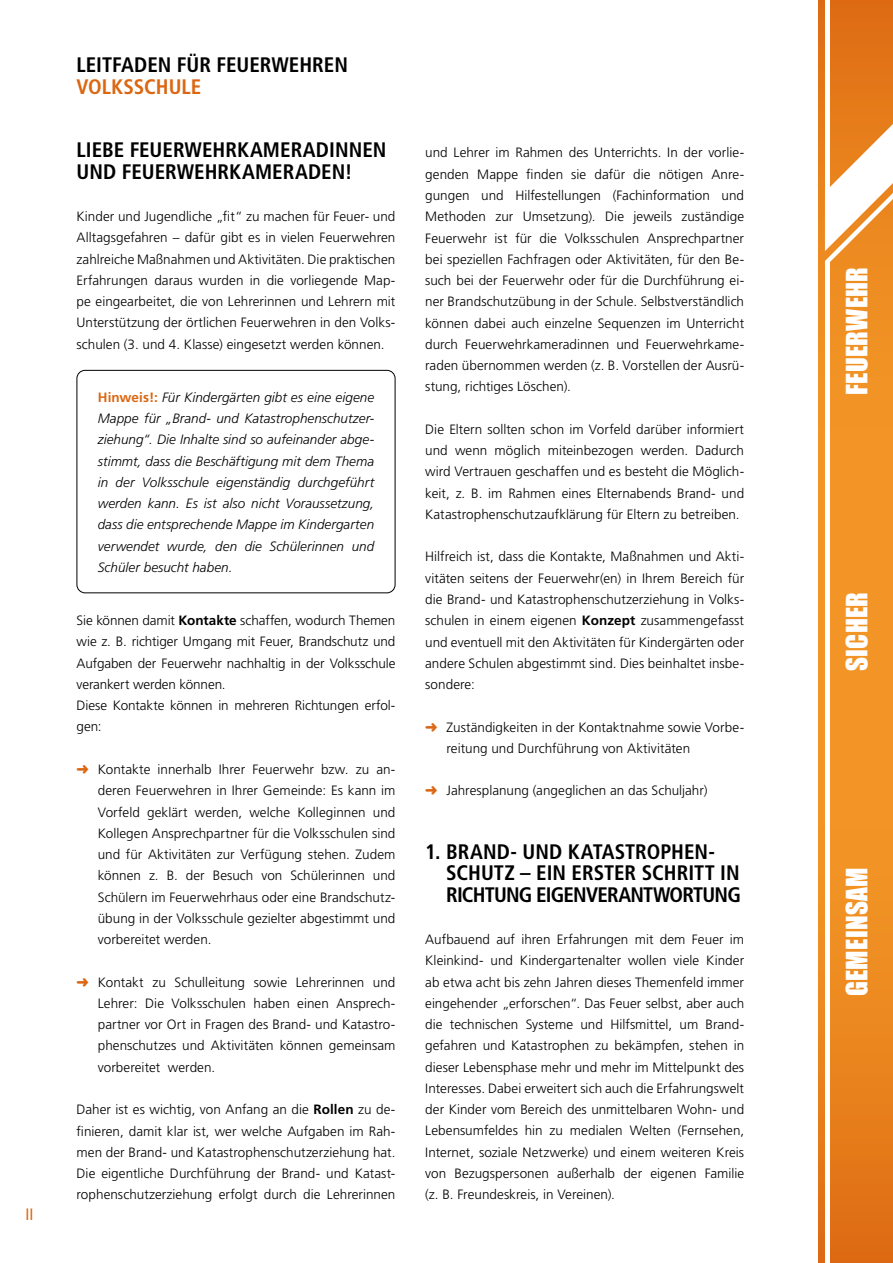
<style>
.page{position:relative;width:893px;height:1263px;background:#fff}
.page>*{position:absolute;margin:0;border:0;box-sizing:border-box;transform-origin:0 0}
.t1{font:27px "Impact";letter-spacing:.01em;color:#fff}
.t2{font:700 condensed 21px/21.3px "Frutiger LT Std";color:#000}
.t3{font:700 condensed 21px "Frutiger LT Std";color:#db6712}
.t4{font:condensed 16.5px "Frutiger LT Std";color:#db6712}
.t5{font:300 13.5px/21.3px "Frutiger LT Std";color:#000;text-align:justify}
.t6{font:italic 300 13.5px/21.3px "Frutiger LT Std";color:#000;text-align:justify}
.s1{font-weight:700;font-style:normal;color:#db6712}
.s2{font-weight:700}
.s3{color:#db6712}
</style>
<div class="page">
<svg style="left:819px;top:0;width:74px;height:1263px;background:#ed8e27"></svg>
<hr style="left:825px;top:0;width:4px;height:217px;background:#fff">
<hr style="left:825px;top:261px;width:4px;height:1002px;background:#fff">
<svg style="left:825px;top:56px;width:68px;height:211px"></svg>
<div style="left:77px;top:370px;width:318px;height:223px;border:1px solid #000;border-radius:8px"></div>
<p class="t4" style="left:26px;top:1205px;width:10px">II</p>
<h2 class="t2" style="left:77px;top:54px;width:273px">LEITFADEN FÜR FEUERWEHREN</h2>
<h2 class="t3" style="left:77px;top:74px;width:126px">VOLKSSCHULE</h2>
<h2 class="t2" style="left:77px;top:139px;width:311px">LIEBE FEUERWEHRKAMERADINNEN<br>UND FEUERWEHRKAMERADEN!</h2>
<p class="t5" style="left:77px;top:206px;width:320px">Kinder und Jugendliche „fit“ zu machen für Feuer- und Alltagsgefahren – dafür gibt es in vielen Feuerwehren zahlreiche Maßnahmen und Aktivitäten. Die praktischen Erfahrungen daraus wurden in die vorliegende Map&shy;pe eingearbeitet, die von Lehrerinnen und Lehrern mit Unterstützung der örtlichen Feuerwehren in den Volks&shy;schulen (3. und 4. Klasse) eingesetzt werden können.</p>
<p class="t6" style="left:98px;top:387px;width:278px"><span class="s1">Hinweis!:</span> Für Kindergärten gibt es eine eigene Mappe für „Brand- und Katastrophenschutzer&shy;ziehung“. Die Inhalte sind so aufeinander abge&shy;stimmt, dass die Beschäftigung mit dem Thema in der Volksschule eigenständig durchgeführt werden kann. Es ist also nicht Voraussetzung, dass die entsprechende Mappe im Kindergarten verwendet wurde, den die Schülerinnen und Schüler besucht haben.</p>
<p class="t5" style="left:77px;top:610px;width:320px;text-align:left">Sie können damit <span class="s2">Kontakte</span> schaffen, wodurch Themen wie z. B. richtiger Umgang mit Feuer, Brandschutz und Aufgaben der Feuerwehr nachhaltig in der Volksschule verankert werden können.<br>Diese Kontakte können in mehreren Richtungen erfol&shy;gen:</p>
<p class="t5" style="left:98px;top:759px;width:299px;text-indent:-21px"><span class="s3">➜</span> Kontakte innerhalb Ihrer Feuerwehr bzw. zu an&shy;deren Feuerwehren in Ihrer Gemeinde: Es kann im Vorfeld geklärt werden, welche Kolleginnen und Kollegen Ansprechpartner für die Volksschulen sind und für Aktivitäten zur Verfügung stehen. Zudem können z. B. der Besuch von Schülerinnen und Schülern im Feuerwehrhaus oder eine Brandschutz&shy;übung in der Volksschule gezielter abgestimmt und vorbereitet werden.</p>
<p class="t5" style="left:98px;top:971px;width:299px;text-indent:-21px"><span class="s3">➜</span> Kontakt zu Schulleitung sowie Lehrerinnen und Lehrer: Die Volksschulen haben einen Ansprech&shy;partner vor Ort in Fragen des Brand- und Katastro&shy;phenschutzes und Aktivitäten können gemeinsam vorbereitet werden.</p>
<p class="t5" style="left:77px;top:1099px;width:320px">Daher ist es wichtig, von Anfang an die <span class="s2">Rollen</span> zu de&shy;finieren, damit klar ist, wer welche Aufgaben im Rah&shy;men der Brand- und Katastrophenschutzerziehung hat.<br>Die eigentliche Durchführung der Brand- und Katast&shy;rophenschutzerziehung erfolgt durch die Lehrerinnen</p>
<p class="t5" style="left:425px;top:142px;width:320px">und Lehrer im Rahmen des Unterrichts. In der vorlie&shy;genden Mappe finden sie dafür die nötigen Anre&shy;gungen und Hilfestellungen (Fachinformation und Methoden zur Umsetzung). Die jeweils zuständige Feuerwehr ist für die Volksschulen Ansprechpartner bei speziellen Fachfragen oder Aktivitäten, für den Be&shy;such bei der Feuerwehr oder für die Durchführung ei&shy;ner Brandschutzübung in der Schule. Selbstverständlich können dabei auch einzelne Sequenzen im Unterricht durch Feuerwehrkameradinnen und Feuerwehrkame&shy;raden übernommen werden (z. B. Vorstellen der Ausrü&shy;stung, richtiges Löschen).</p>
<p class="t5" style="left:425px;top:419px;width:320px">Die Eltern sollten schon im Vorfeld darüber informiert und wenn möglich miteinbezogen werden. Dadurch wird Vertrauen geschaffen und es besteht die Möglich&shy;keit, z. B. im Rahmen eines Elternabends Brand- und Katastrophenschutzaufklärung für Eltern zu betreiben.</p>
<p class="t5" style="left:425px;top:546px;width:320px">Hilfreich ist, dass die Kontakte, Maßnahmen und Akti&shy;vitäten seitens der Feuerwehr(en) in Ihrem Bereich für die Brand- und Katastrophenschutzerziehung in Volks&shy;schulen in einem eigenen <span class="s2">Konzept</span> zusammengefasst und eventuell mit den Aktivitäten für Kindergärten oder andere Schulen abgestimmt sind. Dies beinhaltet insbe&shy;sondere:</p>
<p class="t5" style="left:446px;top:716px;width:299px;text-indent:-21px"><span class="s3">➜</span> Zuständigkeiten in der Kontaktnahme sowie Vorbe&shy;reitung und Durchführung von Aktivitäten</p>
<p class="t5" style="left:425px;top:780px;width:284px"><span class="s3">➜</span> Jahresplanung (angeglichen an das Schuljahr)</p>
<h2 class="t2" style="left:446px;top:841px;width:296px;text-indent:-21px">1. BRAND- UND KATASTROPHEN-<br>SCHUTZ – EIN ERSTER SCHRITT IN<br>RICHTUNG EIGENVERANTWORTUNG</h2>
<p class="t5" style="left:425px;top:929px;width:320px">Aufbauend auf ihren Erfahrungen mit dem Feuer im Kleinkind- und Kindergartenalter wollen viele Kinder ab etwa acht bis zehn Jahren dieses Themenfeld immer eingehender „erforschen“. Das Feuer selbst, aber auch die technischen Systeme und Hilfsmittel, um Brand&shy;gefahren und Katastrophen zu bekämpfen, stehen in dieser Lebensphase mehr und mehr im Mittelpunkt des Interesses. Dabei erweitert sich auch die Erfahrungswelt der Kinder vom Bereich des unmittelbaren Wohn- und Lebensumfeldes hin zu medialen Welten (Fernsehen, Internet, soziale Netzwerke) und einem weiteren Kreis von Bezugspersonen außerhalb der eigenen Familie (z. B. Freundeskreis, in Vereinen).</p>
<h1 class="t1" style="left:836px;top:395px;width:129px;rotate:-90deg">FEUERWEHR</h1>
<h1 class="t1" style="left:836px;top:671px;width:81px;rotate:-90deg">SICHER</h1>
<h1 class="t1" style="left:836px;top:996px;width:130px;rotate:-90deg">GEMEINSAM</h1>
</div>
